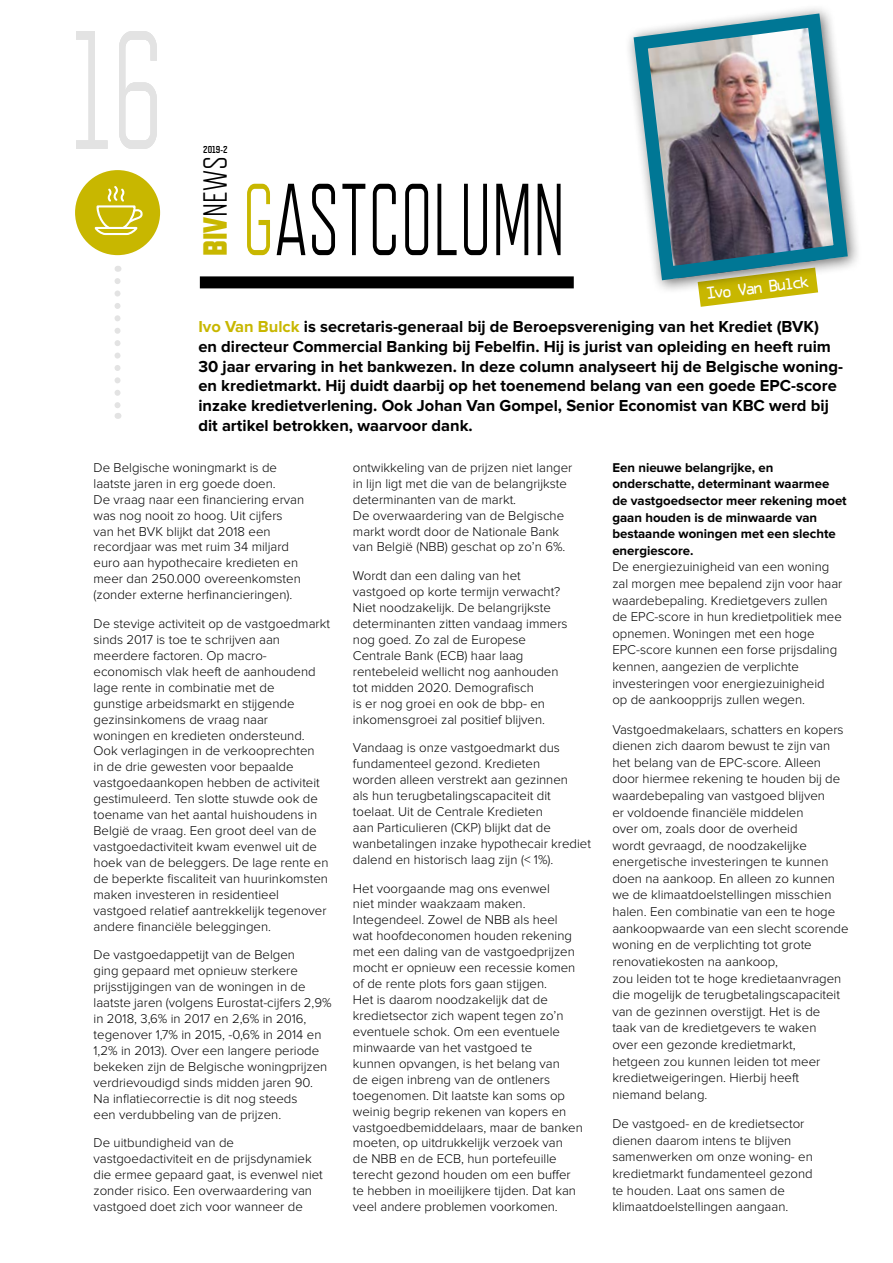
<style>
.page{position:relative;width:893px;height:1263px;background:#fff}
.page>*{position:absolute;margin:0;border:0;box-sizing:border-box;transform-origin:0 0}
.t1{font:300 168px "Refrigerator Deluxe";color:#e3e3e3;scale:.75 1}
.t2{font:300 102px "Refrigerator Deluxe";color:#000;scale:.75 1}
.t3{font:300 33.45px "Refrigerator Deluxe";color:#000}
.t4{font:700 16.5px/19.8px "Proxima Nova";color:#000}
.t5{font:15.15px "OCRA Std";color:#fff}
.t6{font:300 13.2px/15.9px "Proxima Nova";color:#000}
.t7{font:700 13.2px/16.6px "Proxima Nova";color:#000}
.t8{font:700 10.05px "Refrigerator Deluxe";color:#000}
.s1{font-weight:800;color:#c8b700}
.s2{color:#c8b700}
</style>
<div class="page">
<svg style="left:115px;top:281px;width:6px;height:138px"></svg>
<div style="left:75px;top:170px;width:85px;height:85px;background:#c8b700;border-radius:50%"></div>
<svg style="left:94px;top:186px;width:49px;height:50px"></svg>
<svg style="left:699px;top:295px;width:98px;height:12px"></svg>
<div style="left:624px;top:4px;width:238px;height:291px;background:#000;opacity:.57"></div>
<img style="left:626px;top:6px;width:229px;height:281px">
<div style="left:200px;top:276px;width:374px;height:12px;background:#000"></div>
<h1 class="t1" style="left:72px;top:-7px;width:124px">16</h1>
<p class="t8" style="left:203px;top:143px;width:26px">2019-2</p>
<h3 class="t3" style="left:196px;top:256px;width:101px;rotate:-90deg"><span class="s1">BIV</span>NEWS</h3>
<h2 class="t2" style="left:242px;top:161px;width:432px"><span class="s2">G</span>ASTCOLUMN</h2>
<p class="t5" style="left:705px;top:287px;width:107px;rotate:-7deg">Ivo Van Bulck</p>
<p class="t4" style="left:198px;top:317px;width:646px"><span class="s2">Ivo Van Bulck</span> is secretaris-generaal bij de Beroepsvereniging van het Krediet (BVK)<br>en directeur Commercial Banking bij Febelfin. Hij is jurist van opleiding en heeft ruim 30 jaar ervaring in het bankwezen. In deze column analyseert hij de Belgische woning&shy;en kredietmarkt. Hij duidt daarbij op het toenemend belang van een goede EPC-score inzake kredietverlening. Ook Johan Van Gompel, Senior Economist van KBC werd bij dit artikel betrokken, waarvoor dank.</p>
<p class="t6" style="left:94px;top:460px;width:212px">De Belgische woningmarkt is de laatste jaren in erg goede doen.<br>De vraag naar een financiering ervan was nog nooit zo hoog. Uit cijfers van het BVK blijkt dat 2018 een recordjaar was met ruim 34 miljard euro aan hypothecaire kredieten en meer dan 250.000 overeenkomsten (zonder externe herfinancieringen).</p>
<p class="t6" style="left:94px;top:616px;width:238px">De stevige activiteit op de vastgoedmarkt sinds 2017 is toe te schrijven aan meerdere factoren. Op macro&shy;economisch vlak heeft de aanhoudend lage rente in combinatie met de<br>gunstige arbeidsmarkt en stijgende gezinsinkomens de vraag naar<br>woningen en kredieten ondersteund.<br>Ook verlagingen in de verkooprechten<br>in de drie gewesten voor bepaalde vastgoedaankopen hebben de activiteit gestimuleerd. Ten slotte stuwde ook de toename van het aantal huishoudens in België de vraag. Een groot deel van de vastgoedactiviteit kwam evenwel uit de hoek van de beleggers. De lage rente en de beperkte fiscaliteit van huurinkomsten maken investeren in residentieel vastgoed relatief aantrekkelijk tegenover andere financiële beleggingen.</p>
<p class="t6" style="left:94px;top:947px;width:240px">De vastgoedappetijt van de Belgen<br>ging gepaard met opnieuw sterkere prijsstijgingen van de woningen in de laatste jaren (volgens Eurostat-cijfers 2,9% in 2018, 3,6% in 2017 en 2,6% in 2016, tegenover 1,7% in 2015, -0,6% in 2014 en 1,2% in 2013). Over een langere periode bekeken zijn de Belgische woningprijzen verdrievoudigd sinds midden jaren 90.<br>Na inflatiecorrectie is dit nog steeds<br>een verdubbeling van de prijzen.</p>
<p class="t6" style="left:94px;top:1135px;width:231px">De uitbundigheid van de vastgoedactiviteit en de prijsdynamiek die ermee gepaard gaat, is evenwel niet zonder risico. Een overwaardering van vastgoed doet zich voor wanneer de</p>
<p class="t6" style="left:353px;top:460px;width:221px">ontwikkeling van de prijzen niet langer in lijn ligt met die van de belangrijkste determinanten van de markt.<br>De overwaardering van de Belgische markt wordt door de Nationale Bank van België (NBB) geschat op zo’n 6%.</p>
<p class="t6" style="left:353px;top:568px;width:216px">Wordt dan een daling van het vastgoed op korte termijn verwacht?<br>Niet noodzakelijk. De belangrijkste determinanten zitten vandaag immers nog goed. Zo zal de Europese Centrale Bank (ECB) haar laag rentebeleid wellicht nog aanhouden tot midden 2020. Demografisch<br>is er nog groei en ook de bbp- en inkomensgroei zal positief blijven.</p>
<p class="t6" style="left:353px;top:740px;width:240px">Vandaag is onze vastgoedmarkt dus fundamenteel gezond. Kredieten<br>worden alleen verstrekt aan gezinnen<br>als hun terugbetalingscapaciteit dit toelaat. Uit de Centrale Kredieten<br>aan Particulieren (CKP) blijkt dat de wanbetalingen inzake hypothecair krediet dalend en historisch laag zijn (&lt; 1%).</p>
<p class="t6" style="left:353px;top:880px;width:231px">Het voorgaande mag ons evenwel<br>niet minder waakzaam maken.<br>Integendeel. Zowel de NBB als heel<br>wat hoofdeconomen houden rekening met een daling van de vastgoedprijzen mocht er opnieuw een recessie komen of de rente plots fors gaan stijgen.<br>Het is daarom noodzakelijk dat de kredietsector zich wapent tegen zo’n eventuele schok. Om een eventuele minwaarde van het vastgoed te<br>kunnen opvangen, is het belang van<br>de eigen inbreng van de ontleners toegenomen. Dit laatste kan soms op weinig begrip rekenen van kopers en vastgoedbemiddelaars, maar de banken moeten, op uitdrukkelijk verzoek van<br>de NBB en de ECB, hun portefeuille terecht gezond houden om een buffer te hebben in moeilijkere tijden. Dat kan veel andere problemen voorkomen.</p>
<p class="t7" style="left:612px;top:459px;width:236px">Een nieuwe belangrijke, en onderschatte, determinant waarmee de vastgoedsector meer rekening moet gaan houden is de minwaarde van bestaande woningen met een slechte energiescore.</p>
<p class="t6" style="left:612px;top:559px;width:232px;line-height:16.6px">De energiezuinigheid van een woning zal morgen mee bepalend zijn voor haar waardebepaling. Kredietgevers zullen de EPC-score in hun kredietpolitiek mee opnemen. Woningen met een hoge EPC-score kunnen een forse prijsdaling kennen, aangezien de verplichte investeringen voor energiezuinigheid op de aankoopprijs zullen wegen.</p>
<p class="t6" style="left:612px;top:721px;width:238px;line-height:16.6px">Vastgoedmakelaars, schatters en kopers dienen zich daarom bewust te zijn van het belang van de EPC-score. Alleen door hiermee rekening te houden bij de waardebepaling van vastgoed blijven<br>er voldoende financiële middelen<br>over om, zoals door de overheid<br>wordt gevraagd, de noodzakelijke energetische investeringen te kunnen doen na aankoop. En alleen zo kunnen we de klimaatdoelstellingen misschien halen. Een combinatie van een te hoge aankoopwaarde van een slecht scorende woning en de verplichting tot grote renovatiekosten na aankoop,<br>zou leiden tot te hoge kredietaanvragen die mogelijk de terugbetalingscapaciteit van de gezinnen overstijgt. Het is de<br>taak van de kredietgevers te waken<br>over een gezonde kredietmarkt,<br>hetgeen zou kunnen leiden tot meer kredietweigeringen. Hierbij heeft niemand belang.</p>
<p class="t6" style="left:612px;top:1115px;width:202px;line-height:16.6px">De vastgoed- en de kredietsector dienen daarom intens te blijven samenwerken om onze woning- en kredietmarkt fundamenteel gezond te houden. Laat ons samen de klimaatdoelstellingen aangaan.</p>
</div>
